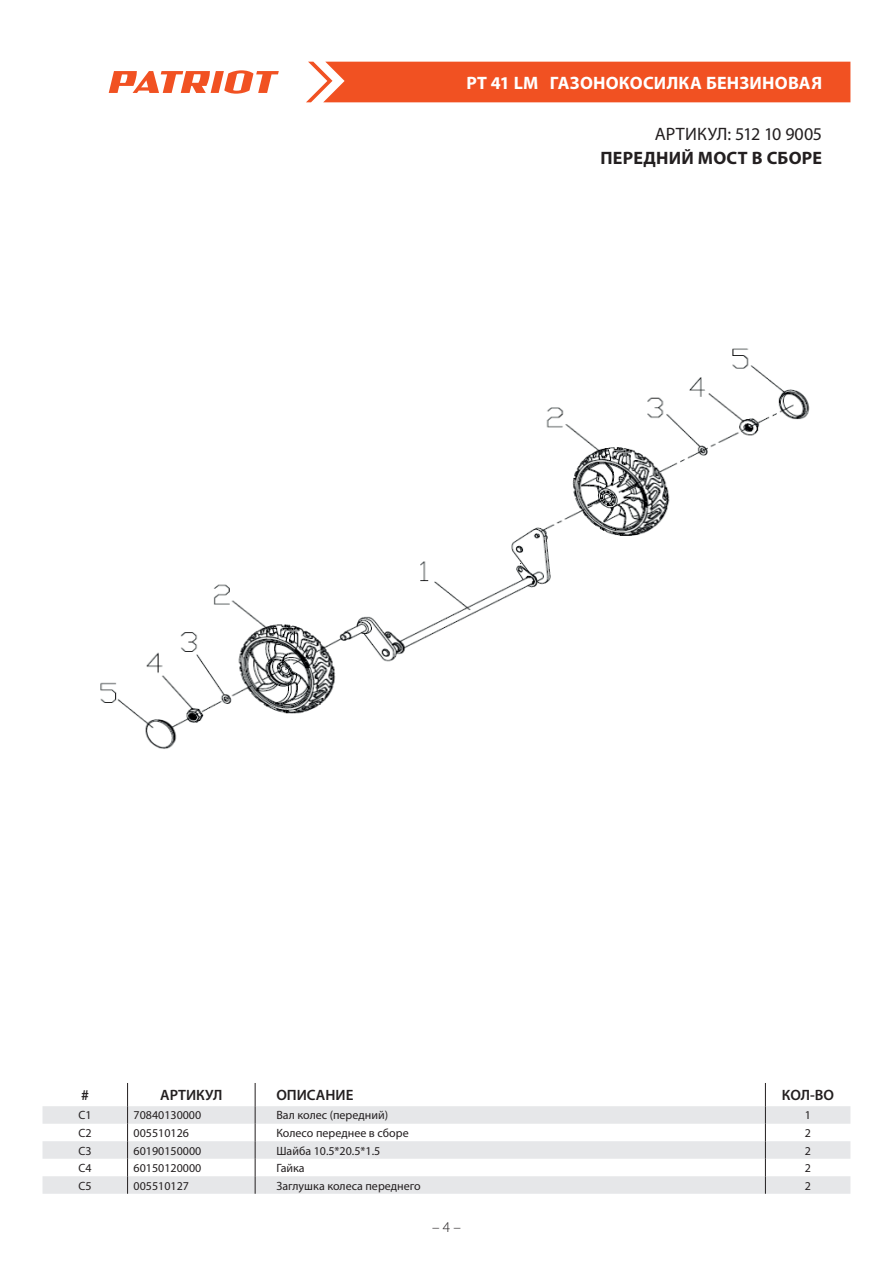
<style>
.page{position:relative;width:893px;height:1263px;background:#fff}
.page>*{position:absolute;margin:0;border:0;box-sizing:border-box;transform-origin:0 0}
.t1{font:700 18px "Myriad Pro";letter-spacing:.015em;color:#fff}
.t2{font:700 18px "Myriad Pro";letter-spacing:.015em;color:#231f20}
.t3{font:18px "Myriad Pro";letter-spacing:-.005em;color:#231f20}
.t4{font:600 15px "Myriad Pro";color:#231f20}
.t5{font:300 15px "Myriad Pro";color:#231f20}
.t6{font:12px "Myriad Pro";color:#231f20}
</style>
<div class="page">
<div style="left:306px;top:62px;width:544px;height:40px;background:#f15122"></div>
<svg style="left:109px;top:70px;width:170px;height:24px"></svg>
<img style="left:100px;top:348px;width:710px;height:401px">
<svg style="left:43px;top:1106px;width:807px;height:88px;fill:#e6e7e9"></svg>
<svg style="left:127px;top:1083px;width:1px;height:111px"></svg>
<svg style="left:255px;top:1083px;width:1px;height:111px"></svg>
<svg style="left:765px;top:1083px;width:1px;height:111px"></svg>
<h1 class="t1" style="left:466px;top:71px;width:357px">PT 41 LM газонокосилка бензиновая</h1>
<h1 class="t3" style="left:655px;top:123px;width:169px">АРТИКУЛ: 512 10 9005</h1>
<h1 class="t2" style="left:600px;top:147px;width:223px">Передний мост в сборе</h1>
<p class="t4" style="left:81px;top:1086px;width:9px">#</p>
<p class="t4" style="left:160px;top:1086px;width:64px">АРТИКУЛ</p>
<p class="t4" style="left:276px;top:1086px;width:78px">ОПИСАНИЕ</p>
<p class="t4" style="left:782px;top:1086px;width:53px">КОЛ-ВО</p>
<p class="t6" style="left:78px;top:1108px;width:15px">C1</p>
<p class="t6" style="left:134px;top:1108px;width:69px">70840130000</p>
<p class="t6" style="left:276px;top:1108px;width:113px">Вал колес (передний)</p>
<p class="t6" style="left:805px;top:1108px;width:8px">1</p>
<p class="t6" style="left:78px;top:1125px;width:15px">C2</p>
<p class="t6" style="left:134px;top:1125px;width:57px">005510126</p>
<p class="t6" style="left:276px;top:1125px;width:134px">Колесо переднее в сборе</p>
<p class="t6" style="left:805px;top:1125px;width:8px">2</p>
<p class="t6" style="left:79px;top:1143px;width:15px">C3</p>
<p class="t6" style="left:134px;top:1143px;width:69px">60190150000</p>
<p class="t6" style="left:276px;top:1143px;width:105px">Шайба 10.5*20.5*1.5</p>
<p class="t6" style="left:805px;top:1143px;width:8px">2</p>
<p class="t6" style="left:79px;top:1160px;width:15px">C4</p>
<p class="t6" style="left:134px;top:1160px;width:69px">60150120000</p>
<p class="t6" style="left:276px;top:1160px;width:30px">Гайка</p>
<p class="t6" style="left:805px;top:1160px;width:8px">2</p>
<p class="t6" style="left:79px;top:1178px;width:15px">C5</p>
<p class="t6" style="left:134px;top:1178px;width:57px">005510127</p>
<p class="t6" style="left:276px;top:1178px;width:146px">Заглушка колеса переднего</p>
<p class="t6" style="left:805px;top:1178px;width:8px">2</p>
<p class="t5" style="left:432px;top:1218px;width:30px">– 4 –</p>
</div>
